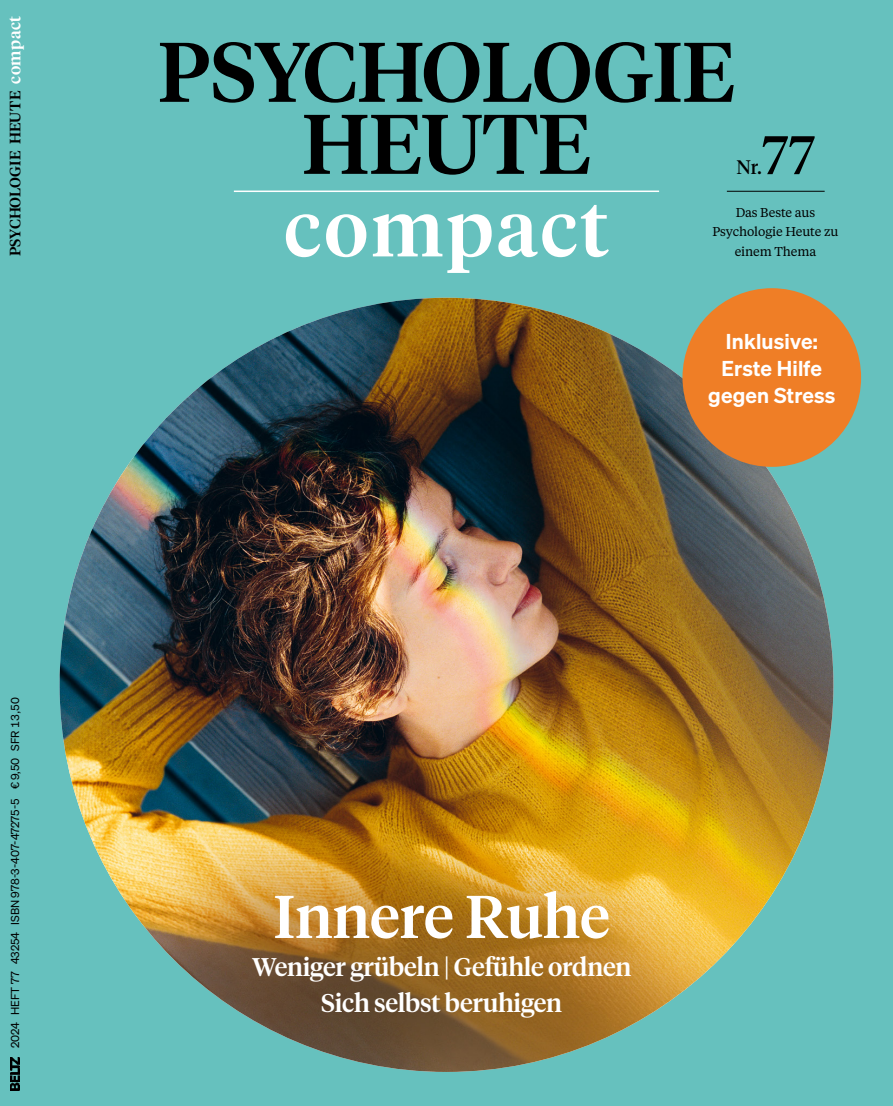
<style>
.page{position:relative;width:893px;height:1106px;background:#66c1be}
.page>*{position:absolute;margin:0;border:0;box-sizing:border-box;transform-origin:0 0}
.t1{font:500 84px/72px "Tiempos Headline";letter-spacing:-.01em;color:#000;text-align:center}
.t2{font:500 78px "Tiempos Headline";letter-spacing:.04em;color:#fff}
.t3{font:500 60px "Tiempos Headline";color:#fff}
.t4{font:54px "Tiempos Headline";color:#000}
.t5{font:500 25.5px/36px "Tiempos Headline";letter-spacing:-.01em;color:#fff;text-align:center}
.t6{font:600 21px/27px "Sohne";letter-spacing:.01em;color:#fff;text-align:center}
.t7{font:19.5px "Tiempos Headline";color:#000}
.t8{font:500 15px "Tiempos Headline";letter-spacing:.005em;color:#000}
.t9{font:12.75px/19.5px "Tiempos Text";letter-spacing:-.01em;color:#000;text-align:center}
.t10{font:11.25px "Sohne Buch";color:#000}
.s1{font-size:16.5px;color:#fff}
</style>
<div class="page">
<img style="left:60px;top:298px;width:773px;height:773px;border-radius:387px">
<img style="left:10px;top:1057px;width:9px;height:33px">
<hr style="left:727px;top:191px;width:98px;height:1px;background:#000">
<div style="left:682px;top:288px;width:179px;height:179px;background:#ef7e26;border-radius:50%"></div>
<hr style="left:234px;top:190px;width:425px;height:2px;background:#fff">
<h3 class="t8" style="left:5px;top:256px;width:242px;rotate:-90deg">PSYCHOLOGIE HEUTE <span class="s1">compact</span></h3>
<p class="t10" style="left:8px;top:1048px;width:353px;rotate:-90deg">2024 HEFT 77 43254 ISBN 978-3-407-47275-5 € 9,50 SFR 13,50</p>
<h1 class="t1" style="left:158px;top:32px;width:579px">PSYCHOLOGIE<br>HEUTE</h1>
<h2 class="t2" style="left:284px;top:175px;width:326px">compact</h2>
<h3 class="t4" style="left:762px;top:118px;width:55px">77</h3>
<p class="t9" style="left:712px;top:202px;width:127px">Das Beste aus<br>Psychologie Heute zu einem Thema</p>
<h3 class="t7" style="left:736px;top:154px;width:27px">Nr.</h3>
<h3 class="t6" style="left:708px;top:327px;width:129px">Inklusive:<br>Erste Hilfe gegen Stress</h3>
<h3 class="t3" style="left:273px;top:875px;width:338px">Innere Ruhe</h3>
<h3 class="t5" style="left:252px;top:948px;width:381px">Weniger grübeln | Gefühle ordnen<br>Sich selbst beruhigen</h3>
</div>
